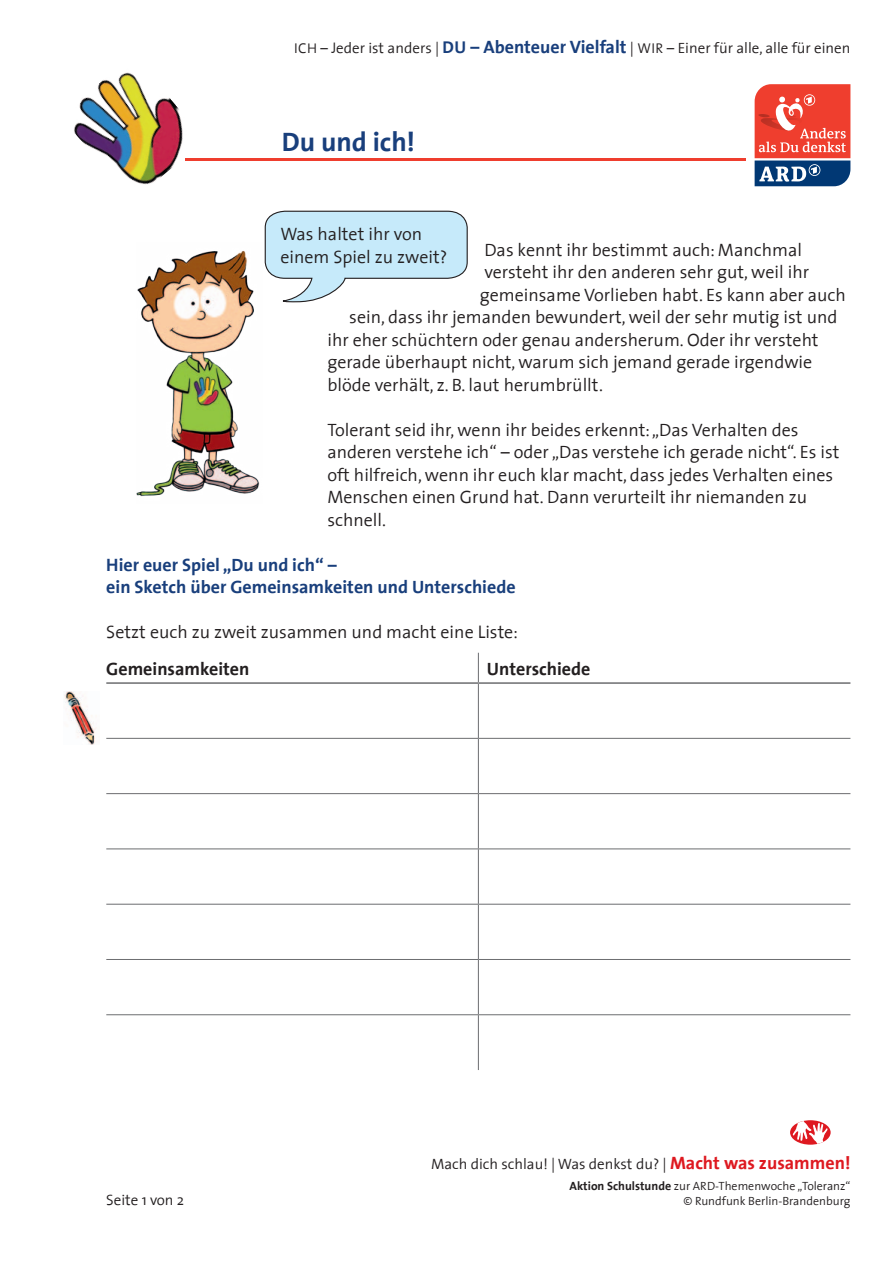
<style>
.page{position:relative;width:893px;height:1263px;background:#fff}
.page>*{position:absolute;margin:0;border:0;box-sizing:border-box;transform-origin:0 0}
.t1{font:700 27px "The Sans 7";color:#193f7c}
.t2{font:300 18px/22.5px "The Sans 4";color:#231f20}
.t3{font:700 18px/22.5px "The Sans 7";color:#193f7c}
.t4{font:700 18px "The Sans 7";color:#231f20}
.t5{font:300 15px "The Sans 4";color:#231f20}
.t6{font:300 12px/15px "The Sans 4";color:#231f20;text-align:right}
.s1{font-size:14.25px}
.s2{font-family:"The Sans 7";font-weight:700;font-size:17.25px;color:#193f7c}
.s3{font-family:"The Sans 7";font-weight:700;font-size:18px;color:#193f7c}
.s4{font-family:"The Sans 7";font-weight:700;font-size:18px;color:#de1920}
.s5{font-family:"The Sans 7";font-weight:700}
</style>
<div class="page">
<svg style="left:478px;top:653px;width:1px;height:29px"></svg>
<hr style="left:478px;top:684px;width:1px;height:54px;background:#6c6d70">
<hr style="left:478px;top:739px;width:1px;height:54px;background:#6c6d70">
<hr style="left:478px;top:794px;width:1px;height:54px;background:#6c6d70">
<hr style="left:478px;top:849px;width:1px;height:55px;background:#6c6d70">
<hr style="left:478px;top:904px;width:1px;height:55px;background:#6c6d70">
<hr style="left:478px;top:960px;width:1px;height:54px;background:#6c6d70">
<hr style="left:478px;top:1015px;width:1px;height:55px;background:#6c6d70">
<hr style="left:106px;top:682px;width:372px;height:2px;background:#6c6d70">
<hr style="left:478px;top:682px;width:372px;height:2px;background:#6c6d70">
<hr style="left:106px;top:738px;width:372px;height:1px;background:#6c6d70">
<hr style="left:478px;top:738px;width:372px;height:1px;background:#6c6d70">
<hr style="left:106px;top:793px;width:372px;height:1px;background:#6c6d70">
<hr style="left:478px;top:793px;width:372px;height:1px;background:#6c6d70">
<hr style="left:106px;top:848px;width:372px;height:1px;background:#6c6d70">
<hr style="left:478px;top:848px;width:372px;height:1px;background:#6c6d70">
<hr style="left:106px;top:904px;width:372px;height:1px;background:#6c6d70">
<hr style="left:478px;top:904px;width:372px;height:1px;background:#6c6d70">
<hr style="left:106px;top:959px;width:372px;height:1px;background:#6c6d70">
<hr style="left:478px;top:959px;width:372px;height:1px;background:#6c6d70">
<hr style="left:106px;top:1014px;width:372px;height:1px;background:#6c6d70">
<hr style="left:478px;top:1014px;width:372px;height:1px;background:#6c6d70">
<img style="left:136px;top:250px;width:124px;height:247px">
<svg style="left:790px;top:1120px;width:41px;height:25px"></svg>
<svg style="left:793px;top:1120px;width:35px;height:25px"></svg>
<svg style="left:755px;top:84px;width:95px;height:102px;background:#c05d5f"></svg>
<hr style="left:185px;top:158px;width:561px;height:3px;background:#ef3e2e">
<img style="left:74px;top:72px;width:109px;height:113px">
<svg style="left:264px;top:210px;width:204px;height:93px"></svg>
<img style="left:64px;top:691px;width:33px;height:53px">
<p class="t5" style="left:294px;top:36px;width:558px"><span class="s1">Ich</span> – Jeder ist anders | <span class="s2">Du</span> <span class="s3">– Abenteuer Vielfalt</span> | <span class="s1">Wir</span> – Einer für alle, alle für einen</p>
<h1 class="t1" style="left:282px;top:119px;width:135px">Du und ich!</h1>
<p class="t2" style="left:280px;top:222px;width:168px">Was haltet ihr von einem Spiel zu zweit?</p>
<p class="t2" style="left:484px;top:238px;width:319px">Das kennt ihr bestimmt auch: Manchmal</p>
<p class="t2" style="left:484px;top:260px;width:326px">versteht ihr den anderen sehr gut, weil ihr</p>
<p class="t2" style="left:480px;top:283px;width:368px">gemeinsame Vorlieben habt. Es kann aber auch</p>
<p class="t2" style="left:349px;top:305px;width:490px">sein, dass ihr jemanden bewundert, weil der sehr mutig ist und</p>
<p class="t2" style="left:327px;top:328px;width:493px">ihr eher schüchtern oder genau andersherum. Oder ihr versteht</p>
<p class="t2" style="left:327px;top:350px;width:486px">gerade überhaupt nicht, warum sich jemand gerade irgendwie</p>
<p class="t2" style="left:327px;top:373px;width:277px">blöde verhält, z. B. laut herumbrüllt.</p>
<p class="t2" style="left:327px;top:418px;width:514px">Tolerant seid ihr, wenn ihr beides erkennt: „Das Verhalten des anderen verstehe ich“ – oder „Das verstehe ich gerade nicht“. Es ist oft hilfreich, wenn ihr euch klar macht, dass jedes Verhalten eines Menschen einen Grund hat. Dann verurteilt ihr niemanden zu schnell.</p>
<p class="t3" style="left:106px;top:553px;width:411px">Hier euer Spiel „Du und ich“ –<br>ein Sketch über Gemeinsamkeiten und Unterschiede</p>
<p class="t2" style="left:106px;top:620px;width:413px">Setzt euch zu zweit zusammen und macht eine Liste:</p>
<p class="t4" style="left:106px;top:653px;width:145px">Gemeinsamkeiten</p>
<p class="t4" style="left:487px;top:653px;width:105px">Unterschiede</p>
<p class="t5" style="left:106px;top:1187px;width:79px">Seite 1 von 2</p>
<p class="t5" style="left:431px;top:1151px;width:421px">Mach dich schlau! | Was denkst du? | <span class="s4">Macht was zusammen!</span></p>
<p class="t6" style="left:569px;top:1178px;width:282px"><span class="s5">Aktion Schulstunde</span> zur ARD-Themenwoche „Toleranz“ © Rundfunk Berlin-Brandenburg</p>
</div>
